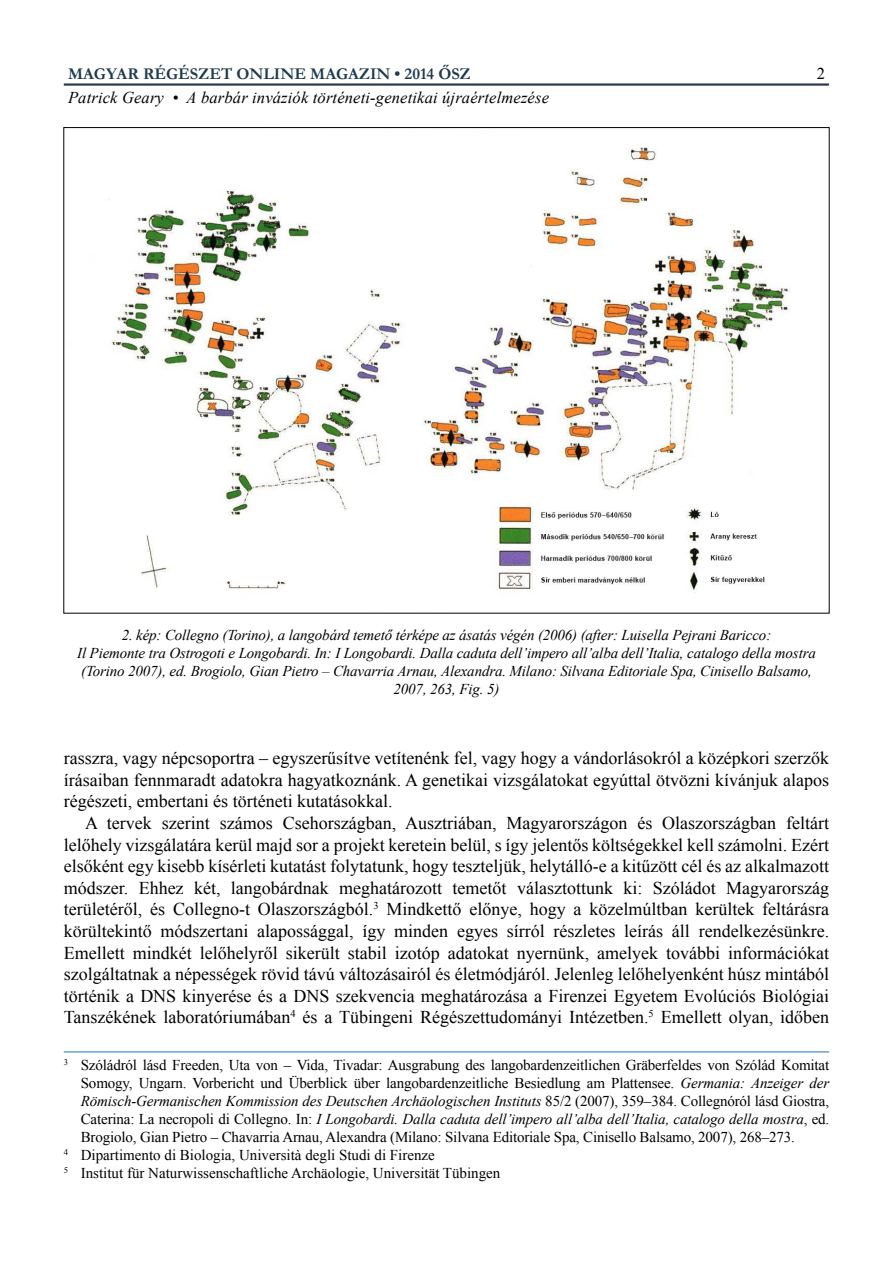
<style>
.page{position:relative;width:893px;height:1263px;background:#fff}
.page>*{position:absolute;margin:0;border:0;box-sizing:border-box;transform-origin:0 0}
.t1{font:18px/21.6px "Times New Roman";color:#000;text-align:justify}
.t2{font:italic 16.5px "Times New Roman";letter-spacing:.01em;color:#000}
.t3{font:700 16.5px "Garamond";color:#203b4d}
.t4{font:16.5px "Times New Roman";color:#000}
.t5{font:italic 15px/18px "Times New Roman";letter-spacing:-.01em;color:#000;text-align:center}
.t6{font:15px "Times New Roman";letter-spacing:-.01em;color:#000}
.s1{font-style:italic}
.s2{font-style:normal}
</style>
<div class="page">
<hr style="left:64px;top:83px;width:765px;height:3px;background:#2d3d4d">
<hr style="left:64px;top:1051px;width:765px;height:1px;background:#3884c5">
<img style="left:108px;top:147px;width:681px;height:446px">
<p class="t3" style="left:68px;top:62px;width:404px">MAGYAR RÉGÉSZET ONLINE MAGAZIN • 2014 ŐSZ</p>
<p class="t2" style="left:68px;top:87px;width:482px">Patrick Geary • A barbár inváziók történeti-genetikai újraértelmezése</p>
<p class="t4" style="left:817px;top:62px;width:10px">2</p>
<p class="t5" style="left:77px;top:625px;width:740px">2. kép: Collegno (Torino), a langobárd temető térképe az ásatás végén (2006) (after: Luisella Pejrani Baricco:<br>Il Piemonte tra Ostrogoti e Longobardi. In: I Longobardi. Dalla caduta dell’impero all’alba dell’Italia, catalogo della mostra (Torino 2007), ed. Brogiolo, Gian Pietro – Chavarria Arnau, Alexandra. Milano: Silvana Editoriale Spa, Cinisello Balsamo, 2007, 263, Fig. 5)</p>
<p class="t1" style="left:64px;top:747px;width:767px">rasszra, vagy népcsoportra – egyszerűsítve vetítenénk fel, vagy hogy a vándorlásokról a középkori szerzők írásaiban fennmaradt adatokra hagyatkoznánk. A genetikai vizsgálatokat egyúttal ötvözni kívánjuk alapos régészeti, embertani és történeti kutatásokkal.</p>
<p class="t1" style="left:64px;top:812px;width:767px;text-indent:21px">A tervek szerint számos Csehországban, Ausztriában, Magyarországon és Olaszországban feltárt lelőhely vizsgálatára kerül majd sor a projekt keretein belül, s így jelentős költségekkel kell számolni. Ezért elsőként egy kisebb kísérleti kutatást folytatunk, hogy teszteljük, helytálló-e a kitűzött cél és az alkalmazott módszer. Ehhez két, langobárdnak meghatározott temetőt választottunk ki: Szóládot Magyarország területéről, és Collegno-t Olaszországból.<sup>3</sup> Mindkettő előnye, hogy a közelmúltban kerültek feltárásra körültekintő módszertani alapossággal, így minden egyes sírról részletes leírás áll rendelkezésünkre.<br>Emellett mindkét lelőhelyről sikerült stabil izotóp adatokat nyernünk, amelyek további információkat szolgáltatnak a népességek rövid távú változásairól és életmódjáról. Jelenleg lelőhelyenként húsz mintából történik a DNS kinyerése és a DNS szekvencia meghatározása a Firenzei Egyetem Evolúciós Biológiai Tanszékének laboratóriumában<sup>4</sup> és a Tübingeni Régészettudományi Intézetben.<sup>5</sup> Emellett olyan, időben</p>
<p class="t6" style="left:64px;top:1055px;width:767px"><sup>3</sup> Szóládról lásd Freeden, Uta von – Vida, Tivadar: Ausgrabung des langobardenzeitlichen Gräberfeldes von Szólád Komitat</p>
<p class="t6" style="left:81px;top:1073px;width:750px">Somogy, Ungarn. Vorbericht und Überblick über langobardenzeitliche Besiedlung am Plattensee. <span class="s1">Germania: Anzeiger der</span></p>
<p class="t5" style="left:81px;top:1091px;width:750px">Römisch-Germanischen Kommission des Deutschen Archäologischen Instituts <span class="s2">85/2 (2007), 359–384. Collegnóról lásd Giostra,</span></p>
<p class="t5" style="left:81px;top:1109px;width:750px"><span class="s2">Caterina: La necropoli di Collegno. In:</span> I Longobardi. Dalla caduta dell’impero all’alba dell’Italia, catalogo della mostra<span class="s2">, ed.</span></p>
<p class="t6" style="left:81px;top:1127px;width:716px">Brogiolo, Gian Pietro – Chavarria Arnau, Alexandra (Milano: Silvana Editoriale Spa, Cinisello Balsamo, 2007), 268–273.</p>
<p class="t6" style="left:64px;top:1145px;width:373px"><sup>4</sup> Dipartimento di Biologia, Università degli Studi di Firenze</p>
<p class="t6" style="left:64px;top:1163px;width:438px"><sup>5</sup> Institut für Naturwissenschaftliche Archäologie, Universität Tübingen</p>
</div>
